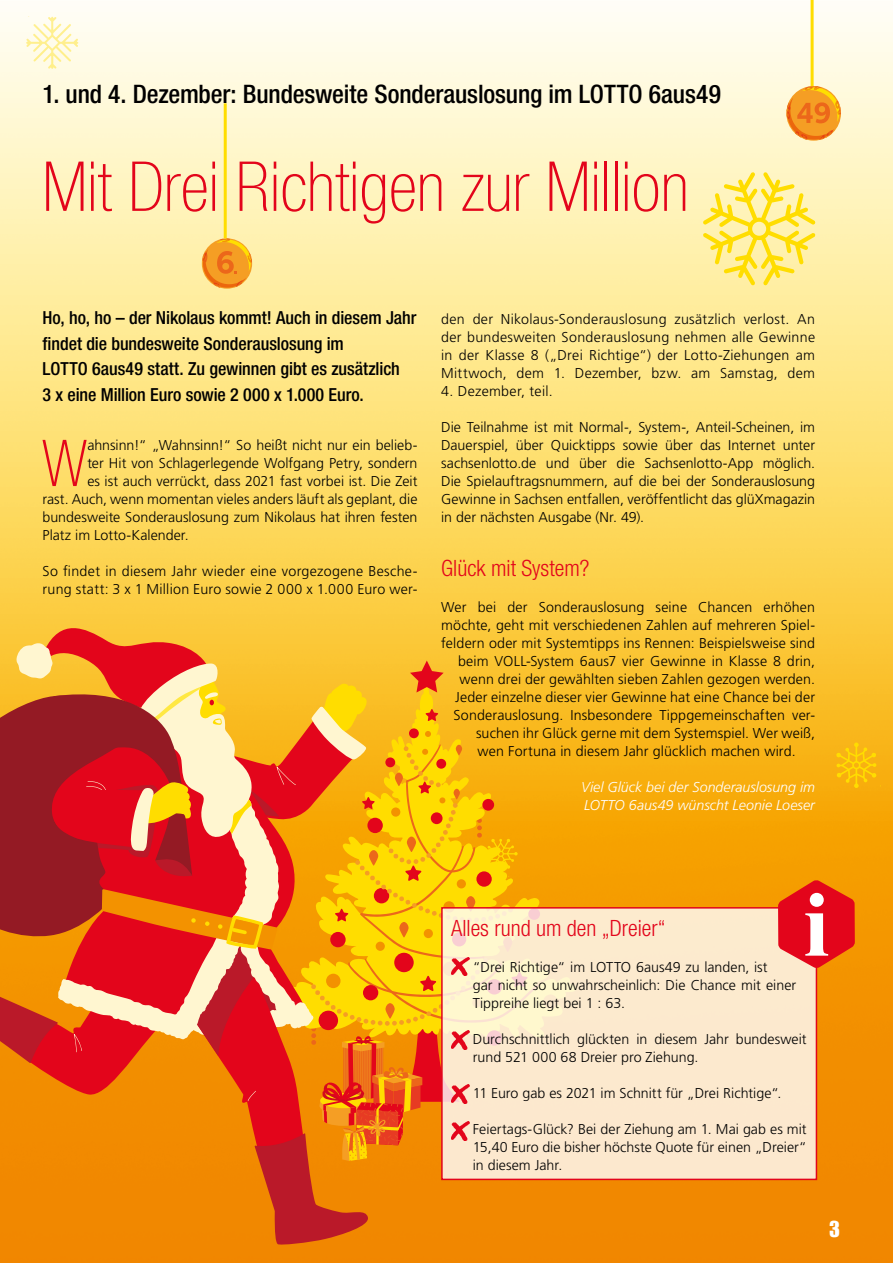
<style>
.page{position:relative;width:893px;height:1263px;background:#fff}
.page>*{position:absolute;margin:0;border:0;box-sizing:border-box;transform-origin:0 0}
.t1{font:100 condensed 69px "Helvetica Neue LT Std";color:#e3051b}
.t2{font:100 condensed 64.65px "Helvetica Neue LT Std";color:#e3051b}
.t3{font:500 condensed 25.5px "Helvetica Neue LT Std";letter-spacing:-.005em;color:#000}
.t4{font:300 condensed 22.5px "Helvetica Neue LT Std";color:#e3051b}
.t5{font:22.5px "Impact LT Std";color:#fff}
.t6{font:500 condensed 18px/25.5px "Helvetica Neue LT Std";letter-spacing:-.005em;color:#000}
.t7{font:300 14.25px/18px "Frutiger LT Std";letter-spacing:.005em;color:#000}
.t8{font:italic 300 14.25px/18px "Frutiger LT Std";color:#fff}
</style>
<div class="page">
<img style="left:0;top:0;width:893px;height:1263px">
<svg style="left:703px;top:171px;width:113px;height:114px;background:#ffec82"></svg>
<svg style="left:25px;top:17px;width:53px;height:55px"></svg>
<svg style="left:539px;top:685px;width:38px;height:222px;background:#f7ac0d"></svg>
<div style="left:442px;top:908px;width:374px;height:271px;background:#fce9ce"></div>
<div style="left:441px;top:907px;width:376px;height:273px;border:2px solid #e3051b"></div>
<svg style="left:778px;top:880px;width:77px;height:88px;background:#ea4838"></svg>
<svg style="left:836px;top:742px;width:45px;height:50px;background:#f9b90d"></svg>
<svg style="left:0;top:617px;width:539px;height:629px;background:#ea852c"></svg>
<svg style="left:202px;top:238px;width:50px;height:50px;background:#f5a63a"></svg>
<hr style="left:224px;top:103px;width:3px;height:135px;background:#fd0">
<hr style="left:811px;top:0;width:3px;height:113px;background:#fd0">
<svg style="left:786px;top:86px;width:55px;height:55px;background:#f5a846"></svg>
<h3 class="t3" style="left:43px;top:79px;width:680px">1. und 4. Dezember: Bundesweite Sonderauslosung im LOTTO 6aus49</h3>
<h1 class="t1" style="left:43px;top:148px;width:648px">Mit Drei Richtigen zur Million</h1>
<p class="t6" style="left:43px;top:305px;width:375px">Ho, ho, ho – der Nikolaus kommt! Auch in diesem Jahr findet die bundesweite Sonderauslosung im<br>LOTTO 6aus49 statt. Zu gewinnen gibt es zusätzlich<br>3 x eine Million Euro sowie 2 000 x 1.000 Euro.</p>
<h2 class="t2" style="left:42px;top:427px;width:47px">W</h2>
<p class="t7" style="left:87px;top:436px;width:332px">ahnsinn!“ „Wahnsinn!“ So heißt nicht nur ein belieb-</p>
<p class="t7" style="left:87px;top:454px;width:332px">ter Hit von Schlagerlegende Wolfgang Petry, sondern</p>
<p class="t7" style="left:87px;top:472px;width:332px">es ist auch verrückt, dass 2021 fast vorbei ist. Die Zeit</p>
<p class="t7" style="left:43px;top:490px;width:376px">rast. Auch, wenn momentan vieles anders läuft als geplant, die</p>
<p class="t7" style="left:43px;top:508px;width:377px">bundesweite Sonderauslosung zum Nikolaus hat ihren festen</p>
<p class="t7" style="left:43px;top:526px;width:148px">Platz im Lotto-Kalender.</p>
<p class="t7" style="left:43px;top:562px;width:377px">So findet in diesem Jahr wieder eine vorgezogene Besche&shy;rung statt: 3 x 1 Million Euro sowie 2 000 x 1.000 Euro wer-</p>
<p class="t7" style="left:441px;top:310px;width:375px;text-align:justify">den der Nikolaus-Sonderauslosung zusätzlich verlost. An der bundesweiten Sonderauslosung nehmen alle Gewinne in der Klasse 8 („Drei Richtige“) der Lotto-Ziehungen am Mittwoch, dem 1. Dezember, bzw. am Samstag, dem</p>
<p class="t7" style="left:441px;top:382px;width:113px">4. Dezember, teil.</p>
<p class="t7" style="left:441px;top:418px;width:375px;text-align:justify">Die Teilnahme ist mit Normal-, System-, Anteil-Scheinen, im Dauerspiel, über Quicktipps sowie über das Internet unter sachsenlotto.de und über die Sachsenlotto-App möglich.<br>Die Spielauftragsnummern, auf die bei der Sonderauslosung Gewinne in Sachsen entfallen, veröffentlicht das glüXmagazin in der nächsten Ausgabe (Nr. 49).</p>
<h3 class="t4" style="left:441px;top:555px;width:150px">Glück mit System?</h3>
<p class="t7" style="left:441px;top:598px;width:375px">Wer bei der Sonderauslosung seine Chancen erhöhen</p>
<p class="t7" style="left:441px;top:616px;width:375px">möchte, geht mit verschiedenen Zahlen auf mehreren Spiel-</p>
<p class="t7" style="left:441px;top:634px;width:375px">feldern oder mit Systemtipps ins Rennen: Beispielsweise sind</p>
<p class="t7" style="left:458px;top:652px;width:358px">beim VOLL-System 6aus7 vier Gewinne in Klasse 8 drin,</p>
<p class="t7" style="left:460px;top:670px;width:357px">wenn drei der gewählten sieben Zahlen gezogen werden.</p>
<p class="t7" style="left:455px;top:688px;width:361px">Jeder einzelne dieser vier Gewinne hat eine Chance bei der</p>
<p class="t7" style="left:454px;top:706px;width:363px">Sonderauslosung. Insbesondere Tippgemeinschaften ver-</p>
<p class="t7" style="left:476px;top:724px;width:340px">suchen ihr Glück gerne mit dem Systemspiel. Wer weiß,</p>
<p class="t7" style="left:478px;top:742px;width:320px">wen Fortuna in diesem Jahr glücklich machen wird.</p>
<p class="t8" style="left:581px;top:778px;width:235px">Viel Glück bei der Sonderauslosung im<br>LOTTO 6aus49 wünscht Leonie Loeser</p>
<h3 class="t4" style="left:451px;top:915px;width:216px">Alles rund um den „Dreier“</h3>
<p class="t7" style="left:473px;top:958px;width:325px">“Drei Richtige“ im LOTTO 6aus49 zu landen, ist<br>gar nicht so unwahrscheinlich: Die Chance mit einer<br>Tippreihe liegt bei 1 : 63.</p>
<p class="t7" style="left:473px;top:1030px;width:335px">Durchschnittlich glückten in diesem Jahr bundesweit rund 521 000 68 Dreier pro Ziehung.</p>
<p class="t7" style="left:473px;top:1084px;width:310px">11 Euro gab es 2021 im Schnitt für „Drei Richtige“.</p>
<p class="t7" style="left:473px;top:1120px;width:335px;text-align:justify">Feiertags-Glück? Bei der Ziehung am 1. Mai gab es mit 15,40 Euro die bisher höchste Quote für einen „Dreier“ in diesem Jahr.</p>
<h3 class="t5" style="left:829px;top:1216px;width:12px">3</h3>
</div>
